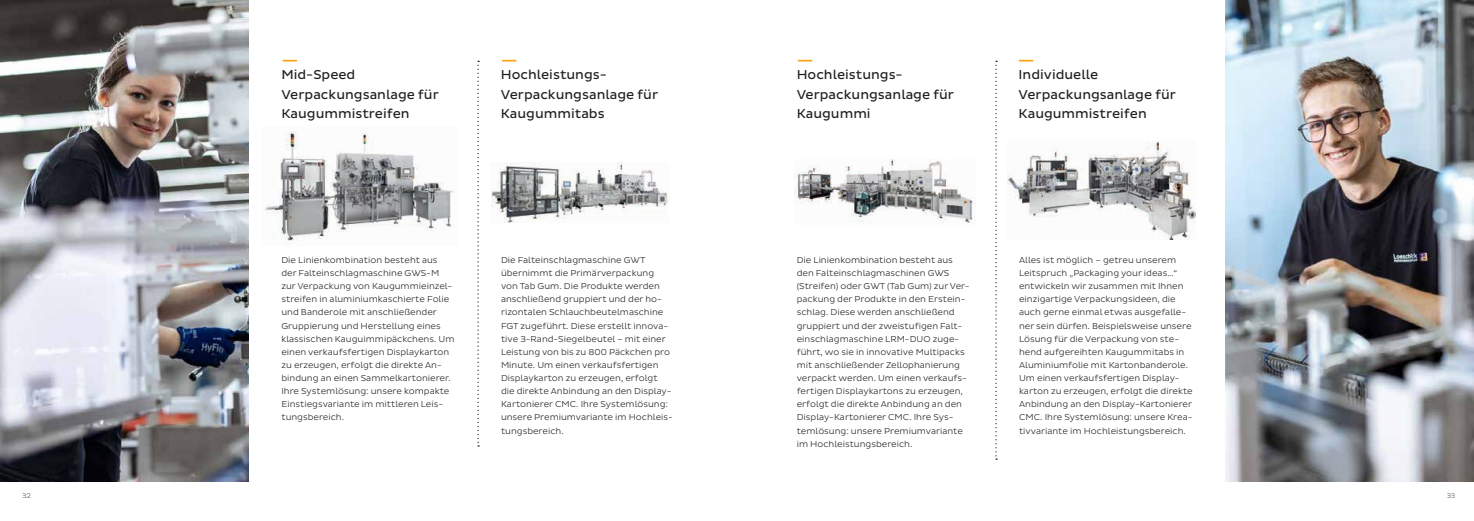
<style>
.page{position:relative;width:1474px;height:521px;background:#fff}
.page>*{position:absolute;margin:0;border:0;box-sizing:border-box;transform-origin:0 0}
.t1{font:13.12px/19.7px "Pluto Sans";color:#231f20}
.t2{font:300 8.75px/13.1px "Pluto Sans";color:#231f20}
.t3{font:300 7px "Pluto Sans";color:#57585a}
</style>
<div class="page">
<img style="left:0;top:0;width:249px;height:481px">
<img style="left:1225px;top:0;width:248px;height:481px">
<svg style="left:283px;top:60px;width:13px;height:2px"></svg>
<svg style="left:1019px;top:60px;width:13px;height:2px"></svg>
<svg style="left:502px;top:60px;width:14px;height:2px"></svg>
<svg style="left:798px;top:60px;width:13px;height:2px"></svg>
<svg style="left:995px;top:61px;width:2px;height:399px"></svg>
<svg style="left:477px;top:61px;width:2px;height:386px"></svg>
<img style="left:794px;top:159px;width:181px;height:64px">
<img style="left:491px;top:162px;width:177px;height:60px">
<img style="left:1007px;top:141px;width:188px;height:98px">
<img style="left:264px;top:131px;width:191px;height:113px">
<h1 class="t1" style="left:281px;top:65px;width:159px">Mid-Speed<br>Verpackungsanlage für<br>Kaugummistreifen</h1>
<h1 class="t1" style="left:1018px;top:65px;width:159px">Individuelle<br>Verpackungsanlage für<br>Kaugummistreifen</h1>
<h1 class="t1" style="left:501px;top:65px;width:159px">Hochleistungs-<br>Verpackungsanlage für<br>Kaugummitabs</h1>
<h1 class="t1" style="left:796px;top:65px;width:159px">Hochleistungs-<br>Verpackungsanlage für<br>Kaugummi</h1>
<p class="t2" style="left:281px;top:253px;width:174px">Die Linienkombination besteht aus der Falteinschlagmaschine GWS-M zur Verpackung von Kaugummieinzel&shy;streifen in aluminiumkaschierte Folie und Banderole mit anschließender Gruppierung und Herstellung eines klassischen Kauguimmipäckchens. Um einen verkaufsfertigen Displaykarton zu erzeugen, erfolgt die direkte An&shy;bindung an einen Sammelkartonierer.<br>Ihre Systemlösung: unsere kompakte Einstiegsvariante im mittleren Leis&shy;tungsbereich.</p>
<p class="t2" style="left:501px;top:253px;width:173px">Die Falteinschlagmaschine GWT übernimmt die Primärverpackung von Tab Gum. Die Produkte werden anschließend gruppiert und der ho&shy;rizontalen Schlauchbeutelmaschine FGT zugeführt. Diese erstellt innova&shy;tive 3-Rand-Siegelbeutel – mit einer Leistung von bis zu 800 Päckchen pro Minute. Um einen verkaufsfertigen Displaykarton zu erzeugen, erfolgt die direkte Anbindung an den Display-Kartonierer CMC. Ihre Systemlösung: unsere Premiumvariante im Hochleis&shy;tungsbereich.</p>
<p class="t2" style="left:796px;top:253px;width:174px">Die Linienkombination besteht aus den Falteinschlagmaschinen GWS (Streifen) oder GWT (Tab Gum) zur Ver&shy;packung der Produkte in den Erstein&shy;schlag. Diese werden anschließend gruppiert und der zweistufigen Falt&shy;einschlagmaschine LRM-DUO zuge&shy;führt, wo sie in innovative Multipacks mit anschließender Zellophanierung verpackt werden. Um einen verkaufs&shy;fertigen Displaykartons zu erzeugen, erfolgt die direkte Anbindung an den Display-Kartonierer CMC. Ihre Sys&shy;temlösung: unsere Premiumvariante im Hochleistungsbereich.</p>
<p class="t2" style="left:1019px;top:253px;width:175px">Alles ist möglich – getreu unserem Leitspruch „Packaging your ideas…“ entwickeln wir zusammen mit Ihnen einzigartige Verpackungsideen, die auch gerne einmal etwas ausgefalle&shy;ner sein dürfen. Beispielsweise unsere Lösung für die Verpackung von ste&shy;hend aufgereihten Kaugummitabs in Aluminiumfolie mit Kartonbanderole.<br>Um einen verkaufsfertigen Display&shy;karton zu erzeugen, erfolgt die direkte Anbindung an den Display-Kartonierer CMC. Ihre Systemlösung: unsere Krea&shy;tivvariante im Hochleistungsbereich.</p>
<p class="t3" style="left:22px;top:491px;width:10px">32</p>
<p class="t3" style="left:1446px;top:491px;width:10px">33</p>
</div>
